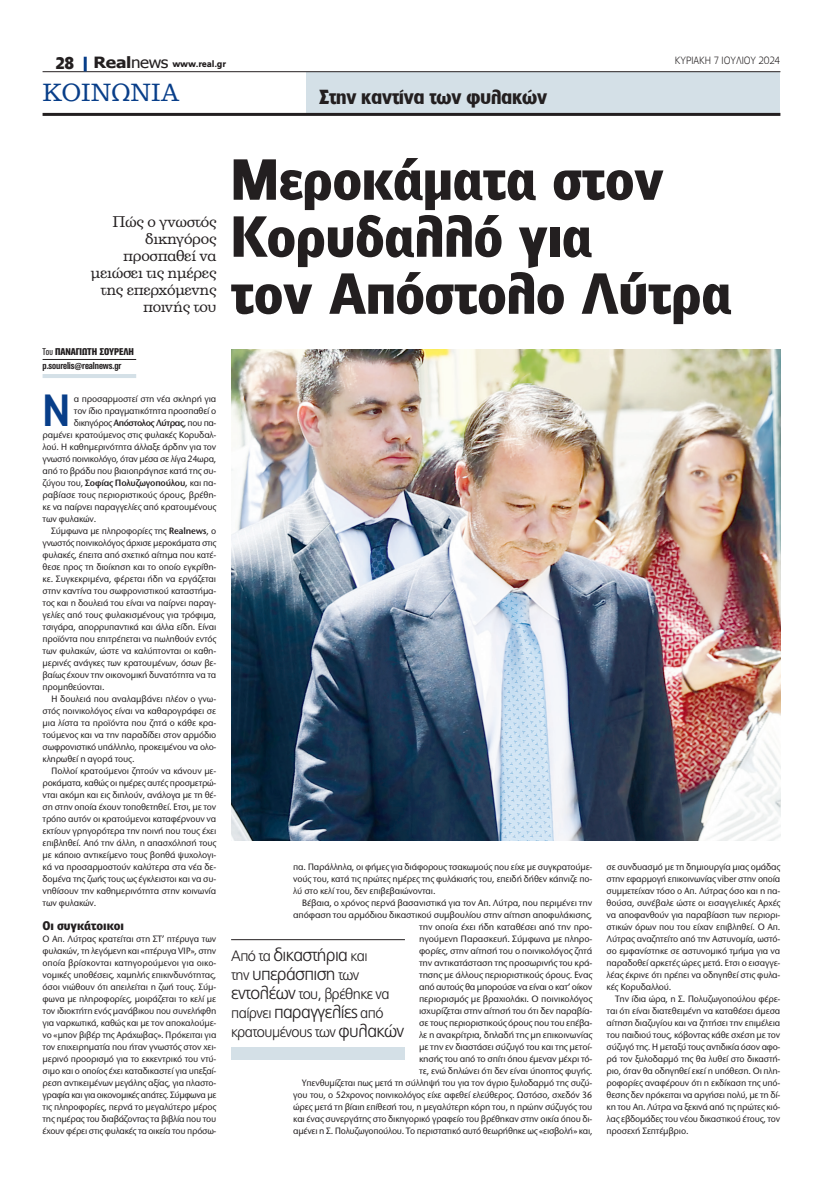
<style>
.page{position:relative;width:823px;height:1191px;background:#fff}
.page>*{position:absolute;margin:0;border:0;box-sizing:border-box;transform-origin:0 0}
.NEW_Titlos_55pt{font:900 55px "PF Bell Gothic Text";letter-spacing:-.01em;color:#231f20;scale:.96 1}
.NEW_keimeno{font:500 42px "PF Lounge";color:#083e89}
.t1{font:24px "PF Clarendon";color:#083e89;scale:.96 1}
.t2{font:700 19px "PF Lounge";color:#231f20}
.NEW_motto_15pt{font:300 18px/19px "PF Catalog";letter-spacing:-.035em;color:#231f20}
.t3{font:700 16px "PF Lounge";color:#231f20}
.NEW_ypotitlos15pt{font:15px/17px "PF Clarendon";letter-spacing:-.02em;color:#231f20;text-align:right}
.NEW_motto_15pt-2{font:300 15px "PF Catalog";letter-spacing:-.035em;color:#231f20}
.NEW_Mesotitlos{font:900 12px "PF Bell Gothic Text";letter-spacing:-.005em;color:#231f20}
.t4{font:700 10px "PF Akzidenz Text Cond";letter-spacing:-.01em;color:#231f20}
.t5{font:300 10px "PF Lounge";letter-spacing:-.005em;color:#231f20;scale:.96 1}
.t6{font:900 10px "PF Akzidenz Text Cond";letter-spacing:-.01em;color:#231f20}
.NEW_keimeno_esoxi{font:500 9.6px/12px "Stone Sans ITC Hel";letter-spacing:-.02em;color:#231f20;text-align:justify;scale:.96 1}
.NEW_keimeno-2{font:500 9.6px/12px "Stone Sans ITC Hel";letter-spacing:-.02em;color:#231f20;text-align:justify;scale:.96 1}
.NEW_keimeno_esoxi-2{font:500 9.6px/12px "Stone Sans ITC Hel";letter-spacing:-.02em;color:#231f20;text-align:right}
.NEW_keimeno-3{font:600 9.6px "Stone Sans ITC Hel";letter-spacing:-.02em;color:#231f20;scale:.96 1}
.NEW_keimeno-4{font:600 9.6px "Stone Sans ITC Hel";letter-spacing:-.04em;color:#231f20;scale:.96 1}
.vinieta{font:900 9px "PF Catalog";letter-spacing:-.02em;color:#231f20;scale:.96 1}
.s1{font-family:"Tahoma";font-weight:700;font-size:15.5px}
.s2{font-family:"Tahoma";font-weight:400;font-size:15.5px}
.s3{font-weight:400}
.s4{font-weight:500}
.s5{font-weight:600}
.s6{font-size:15px}
.s7{font-size:18px}
</style>
<div class="page">
<div style="left:306px;top:72px;width:474px;height:41px;background:#d4e0e7"></div>
<hr style="left:43px;top:71px;width:737px;height:1px;background:#231f20">
<hr style="left:43px;top:113px;width:737px;height:3px;background:#231f20">
<hr style="left:84px;top:57px;width:3px;height:14px;background:#083e89">
<hr style="left:43px;top:359px;width:93px;height:1px;background:#231f20">
<hr style="left:43px;top:374px;width:93px;height:4px;background:#d4e0e7">
<img style="left:231px;top:349px;width:549px;height:491px">
<div style="left:231px;top:1047px;width:173px;height:12px;background:#d4e0e7"></div>
<hr style="left:231px;top:939px;width:173px;height:1px;background:#231f20">
<p class="vinieta" style="left:94px;top:59px;width:139px"><span class="s1">Real</span><span class="s2">news</span> www.real.gr</p>
<p class="t5" style="left:674px;top:55px;width:111px">ΚΥΡΙΑΚΗ 7 ΙΟΥΛΙΟΥ 2024</p>
<p class="t3" style="left:56px;top:54px;width:20px">28</p>
<h3 class="t1" style="left:43px;top:80px;width:144px">ΚΟΙΝΩΝΙΑ</h3>
<h3 class="t2" style="left:319px;top:86px;width:229px">Στην καντίνα των φυλακών</h3>
<p class="NEW_ypotitlos15pt" style="left:91px;top:213px;width:127px">Πώς ο γνωστός δικηγόρος προσπαθεί να μειώσει τις ημέρες της επερχόμενης ποινής του</p>
<p class="t6" style="left:43px;top:346px;width:93px"><span class="s3">Του</span> ΠΑΝΑΓΙΏΤΗ ΣΟΥΡΈΛΗ</p>
<p class="NEW_keimeno" style="left:43px;top:387px;width:29px">N</p>
<p class="NEW_keimeno-2" style="left:74px;top:393px;width:150px">α προσαρμοστεί στη νέα σκληρή για</p>
<p class="t4" style="left:43px;top:360px;width:80px">p.sourelis@realnews.gr</p>
<p class="NEW_keimeno-2" style="left:74px;top:405px;width:150px">τον ίδιο πραγματικότητα προσπαθεί ο</p>
<p class="NEW_keimeno-4" style="left:74px;top:417px;width:150px"><span class="s4">δικηγόρος</span> Απόστολος Λύτρας, <span class="s4">που πα-</span></p>
<p class="NEW_keimeno-2" style="left:43px;top:429px;width:182px">ραμένει κρατούμενος στις φυλακές Κορυδαλ-</p>
<p class="NEW_keimeno-2" style="left:43px;top:441px;width:182px">λού. Η καθημερινότητα άλλαξε άρδην για τον</p>
<p class="NEW_keimeno-2" style="left:43px;top:453px;width:182px">γνωστό ποινικολόγο, όταν μέσα σε λίγα 24ωρα,</p>
<p class="NEW_keimeno-2" style="left:43px;top:465px;width:182px">από το βράδυ που βιαιοπράγησε κατά της συ-</p>
<p class="NEW_keimeno-3" style="left:43px;top:477px;width:182px"><span class="s4">ζύγου του,</span> Σοφίας Πολυζωγοπούλου, <span class="s4">και πα-</span></p>
<p class="NEW_keimeno-2" style="left:43px;top:489px;width:182px">ραβίασε τους περιοριστικούς όρους, βρέθη-</p>
<p class="NEW_keimeno-2" style="left:43px;top:501px;width:182px">κε να παίρνει παραγγελίες από κρατουμένους</p>
<p class="NEW_keimeno-2" style="left:43px;top:513px;width:58px">των φυλακών.</p>
<p class="NEW_keimeno_esoxi" style="left:43px;top:525px;width:182px;text-indent:9px">Σύμφωνα με πληροφορίες της <span class="s5">Realnews</span>, ο γνωστός ποινικολόγος άρχισε μεροκάματα στις φυλακές, έπειτα από σχετικό αίτημα που κατέ&shy;θεσε προς τη διοίκηση και το οποίο εγκρίθη&shy;κε. Συγκεκριμένα, φέρεται ήδη να εργάζεται στην καντίνα του σωφρονιστικού καταστήμα&shy;τος και η δουλειά του είναι να παίρνει παραγ&shy;γελίες από τους φυλακισμένους για τρόφιμα, τσιγάρα, απορρυπαντικά και άλλα είδη. Είναι προϊόντα που επιτρέπεται να πωληθούν εντός των φυλακών, ώστε να καλύπτονται οι καθη&shy;μερινές ανάγκες των κρατουμένων, όσων βε&shy;βαίως έχουν την οικονομική δυνατότητα να τα προμηθεύονται.</p>
<p class="NEW_keimeno_esoxi" style="left:43px;top:693px;width:182px;text-indent:9px">Η δουλειά που αναλαμβάνει πλέον ο γνω&shy;στός ποινικολόγος είναι να καθαρογράφει σε μια λίστα τα προϊόντα που ζητά ο κάθε κρα&shy;τούμενος και να την παραδίδει στον αρμόδιο σωφρονιστικό υπάλληλο, προκειμένου να ολο&shy;κληρωθεί η αγορά τους.</p>
<p class="NEW_keimeno_esoxi" style="left:43px;top:765px;width:182px;text-indent:9px">Πολλοί κρατούμενοι ζητούν να κάνουν με&shy;ροκάματα, καθώς οι ημέρες αυτές προσμετρώ&shy;νται ακόμη και εις διπλούν, ανάλογα με τη θέ&shy;ση στην οποία έχουν τοποθετηθεί. Ετσι, με τον τρόπο αυτόν οι κρατούμενοι καταφέρνουν να εκτίουν γρηγορότερα την ποινή που τους έχει επιβληθεί. Από την άλλη, η απασχόλησή τους με κάποιο αντικείμενο τους βοηθά ψυχολογι&shy;κά να προσαρμοστούν καλύτερα στα νέα δε&shy;δομένα της ζωής τους ως έγκλειστοι και να συ&shy;νηθίσουν την καθημερινότητα στην κοινωνία των φυλακών.</p>
<p class="NEW_Mesotitlos" style="left:43px;top:918px;width:83px">Οι συγκάτοικοι</p>
<p class="NEW_keimeno-2" style="left:43px;top:933px;width:182px">Ο Απ. Λύτρας κρατείται στη ΣΤ’ πτέρυγα των φυλακών, τη λεγόμενη και «πτέρυγα VIP», στην οποία βρίσκονται κατηγορούμενοι για οικο&shy;νομικές υποθέσεις, χαμηλής επικινδυνότητας, όσοι νιώθουν ότι απειλείται η ζωή τους. Σύμ&shy;φωνα με πληροφορίες, μοιράζεται το κελί με τον ιδιοκτήτη ενός μανάβικου που συνελήφθη για ναρκωτικά, καθώς και με τον αποκαλούμε&shy;νο «μπον βιβέρ της Αράχωβας». Πρόκειται για τον επιχειρηματία που ήταν γνωστός στον χει&shy;μερινό προορισμό για το εκκεντρικό του ντύ&shy;σιμο και ο οποίος έχει καταδικαστεί για υπεξαί&shy;ρεση αντικειμένων μεγάλης αξίας, για πλαστο&shy;γραφία και για οικονομικές απάτες. Σύμφωνα με τις πληροφορίες, περνά το μεγαλύτερο μέρος της ημέρας του διαβάζοντας τα βιβλία που του έχουν φέρει στις φυλακές τα οικεία του πρόσω-</p>
<p class="NEW_Titlos_55pt" style="left:230px;top:145px;width:452px">Μεροκάματα στον</p>
<p class="NEW_Titlos_55pt" style="left:230px;top:202px;width:378px">Κορυδαλλό για</p>
<p class="NEW_Titlos_55pt" style="left:230px;top:259px;width:523px">τον Απόστολο Λύτρα</p>
<p class="NEW_keimeno-2" style="left:293px;top:861px;width:313px">πα. Παράλληλα, οι φήμες για διάφορους τσακωμούς που είχε με συγκρατούμε&shy;νούς του, κατά τις πρώτες ημέρες της φυλάκισής του, επειδή δήθεν κάπνιζε πο&shy;λύ στο κελί του, δεν επιβεβαιώνονται.</p>
<p class="NEW_keimeno_esoxi-2" style="left:293px;top:897px;width:300px">Βέβαια, ο χρόνος περνά βασανιστικά για τον Απ. Λύτρα, που περιμένει την απόφαση του αρμόδιου δικαστικού συμβουλίου στην αίτηση αποφυλάκισης, την οποία έχει ήδη καταθέσει από την προ-<br>ηγούμενη Παρασκευή. Σύμφωνα με πληρο-<br>φορίες, στην αίτησή του ο ποινικολόγος ζητά<br>την αντικατάσταση της προσωρινής του κρά-<br>τησης με άλλους περιοριστικούς όρους. Ενας<br>από αυτούς θα μπορούσε να είναι ο κατ’ οίκον<br>περιορισμός με βραχιολάκι. Ο ποινικολόγος<br>ισχυρίζεται στην αίτησή του ότι δεν παραβία-<br>σε τους περιοριστικούς όρους που του επέβα-<br>λε η ανακρίτρια, δηλαδή της μη επικοινωνίας<br>με την εν διαστάσει σύζυγό του και της μετοί-<br>κησής του από το σπίτι όπου έμεναν μέχρι τό-<br>τε, ενώ δηλώνει ότι δεν είναι ύποπτος φυγής.</p>
<p class="NEW_keimeno_esoxi" style="left:293px;top:1077px;width:313px;text-indent:9px">Υπενθυμίζεται πως μετά τη σύλληψή του για τον άγριο ξυλοδαρμό της συζύ&shy;γου του, ο 52χρονος ποινικολόγος είχε αφεθεί ελεύθερος. Ωστόσο, σχεδόν 36 ώρες μετά τη βίαιη επίθεσή του, η μεγαλύτερη κόρη του, η πρώην σύζυγός του και ένας συνεργάτης στο δικηγορικό γραφείο του βρέθηκαν στην οικία όπου δι&shy;αμένει η Σ. Πολυζωγοπούλου. Το περιστατικό αυτό θεωρήθηκε ως «εισβολή» και,</p>
<p class="NEW_motto_15pt" style="left:231px;top:945px;width:138px"><span class="s6">Από τα</span> δικαστήρια <span class="s6">και την</span> υπεράσπιση <span class="s6">των</span></p>
<p class="NEW_motto_15pt-2" style="left:231px;top:985px;width:160px"><span class="s7">εντολέων</span> του, βρέθηκε να</p>
<p class="NEW_motto_15pt" style="left:231px;top:1002px;width:154px"><span class="s6">παίρνει</span> παραγγελίες <span class="s6">από</span></p>
<p class="NEW_motto_15pt-2" style="left:231px;top:1023px;width:175px">κρατουμένους των <span class="s7">φυλακών</span></p>
<p class="NEW_keimeno_esoxi" style="left:606px;top:861px;width:182px">σε συνδυασμό με τη δημιουργία μιας ομάδας στην εφαρμογή επικοινωνίας viber στην οποία συμμετείχαν τόσο ο Απ. Λύτρας όσο και η πα&shy;θούσα, συνέβαλε ώστε οι εισαγγελικές Αρχές να αποφανθούν για παραβίαση των περιορι&shy;στικών όρων που του είχαν επιβληθεί. Ο Απ.<br>Λύτρας αναζητείτο από την Αστυνομία, ωστό&shy;σο εμφανίστηκε σε αστυνομικό τμήμα για να παραδοθεί αρκετές ώρες μετά. Ετσι ο εισαγγε&shy;λέας έκρινε ότι πρέπει να οδηγηθεί στις φυλα&shy;κές Κορυδαλλού.</p>
<p class="NEW_keimeno_esoxi" style="left:606px;top:993px;width:182px;text-indent:9px">Την ίδια ώρα, η Σ. Πολυζωγοπούλου φέρε&shy;ται ότι είναι διατεθειμένη να καταθέσει άμεσα αίτηση διαζυγίου και να ζητήσει την επιμέλεια του παιδιού τους, κόβοντας κάθε σχέση με τον σύζυγό της. Η μεταξύ τους αντιδικία όσον αφο&shy;ρά τον ξυλοδαρμό της θα λυθεί στο δικαστή&shy;ριο, όταν θα οδηγηθεί εκεί η υπόθεση. Οι πλη&shy;ροφορίες αναφέρουν ότι η εκδίκαση της υπό&shy;θεσης δεν πρόκειται να αργήσει πολύ, με τη δί&shy;κη του Απ. Λύτρα να ξεκινά από τις πρώτες κιό&shy;λας εβδομάδες του νέου δικαστικού έτους, τον προσεχή Σεπτέμβριο.</p>
</div>
